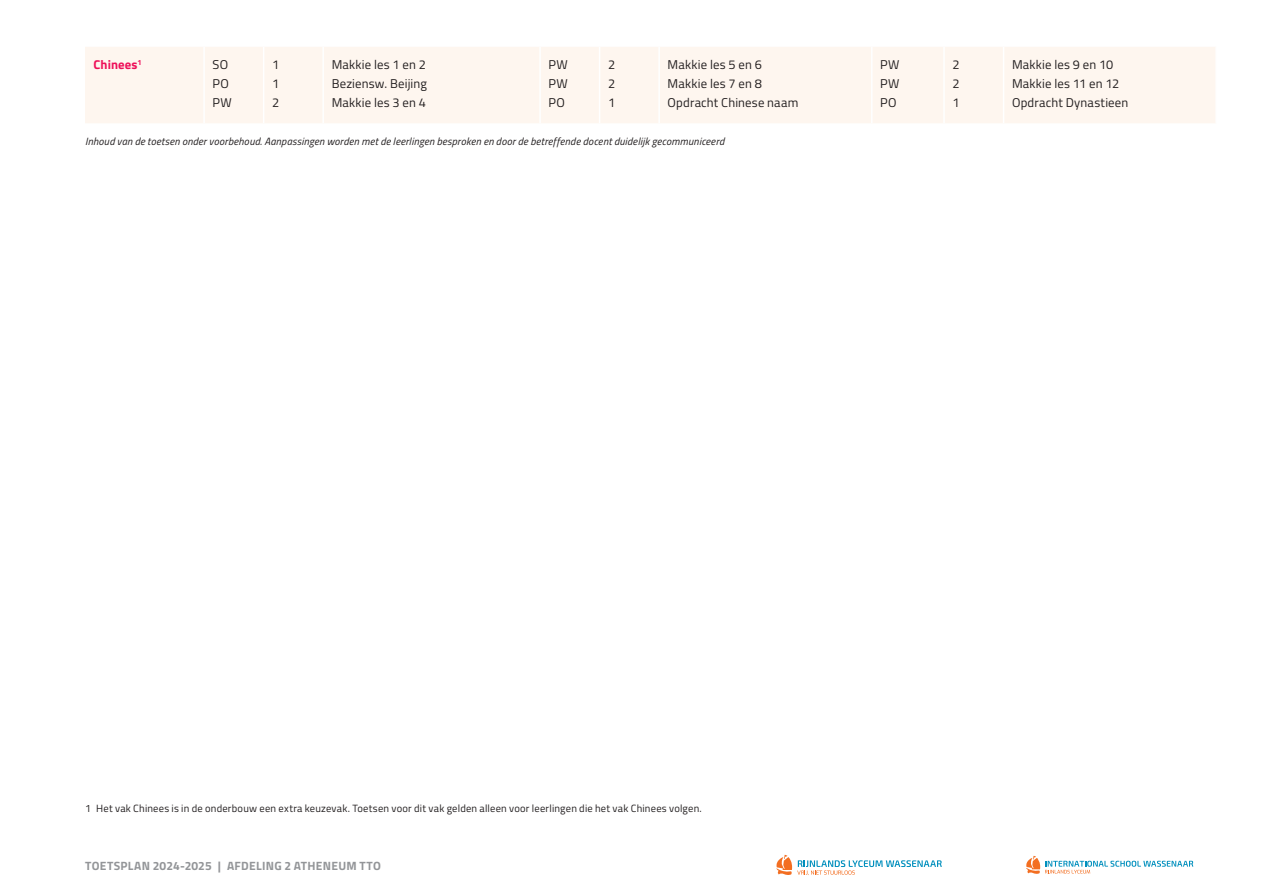
<style>
.page{position:relative;width:1263px;height:893px;background:#fff}
.page>*{position:absolute;margin:0;border:0;box-sizing:border-box;transform-origin:0 0}
.Opsomming{font:12.75px "Titillium";letter-spacing:.015em;color:#231f20}
.Opsomming-2{font:700 12.75px "Titillium";letter-spacing:.01em;color:#ee1059}
.Running_title_grijs{font:700 12px "Titillium";letter-spacing:.025em;color:#939598}
.t1{font:italic 10.5px "Titillium";letter-spacing:.015em;color:#231f20}
.Opsomming_nrs_vet{font:10.5px "Titillium";letter-spacing:.02em;color:#231f20}
</style>
<div class="page">
<svg style="left:776px;top:855px;width:166px;height:20px"></svg>
<svg style="left:1026px;top:856px;width:167px;height:18px"></svg>
<div style="left:85px;top:47px;width:1130px;height:76px;background:#fef6ef"></div>
<hr style="left:203px;top:47px;width:2px;height:76px;background:#fff">
<hr style="left:263px;top:47px;width:1px;height:76px;background:#fff">
<hr style="left:322px;top:47px;width:2px;height:76px;background:#fff">
<hr style="left:539px;top:47px;width:2px;height:76px;background:#fff">
<hr style="left:599px;top:47px;width:1px;height:76px;background:#fff">
<hr style="left:658px;top:47px;width:2px;height:76px;background:#fff">
<hr style="left:871px;top:47px;width:1px;height:76px;background:#fff">
<hr style="left:943px;top:47px;width:2px;height:76px;background:#fff">
<hr style="left:1003px;top:47px;width:1px;height:76px;background:#fff">
<p class="Opsomming-2" style="left:94px;top:55px;width:50px">Chinees<sup>1</sup></p>
<p class="Opsomming" style="left:213px;top:55px;width:17px">SO</p>
<p class="Opsomming" style="left:213px;top:74px;width:18px">PO</p>
<p class="Opsomming" style="left:213px;top:94px;width:21px">PW</p>
<p class="Opsomming" style="left:272px;top:55px;width:9px">1</p>
<p class="Opsomming" style="left:272px;top:74px;width:9px">1</p>
<p class="Opsomming" style="left:272px;top:94px;width:9px">2</p>
<p class="Opsomming" style="left:332px;top:55px;width:96px">Makkie les 1 en 2</p>
<p class="Opsomming" style="left:332px;top:74px;width:97px">Beziensw. Beijing</p>
<p class="Opsomming" style="left:332px;top:94px;width:96px">Makkie les 3 en 4</p>
<p class="Opsomming" style="left:549px;top:55px;width:21px">PW</p>
<p class="Opsomming" style="left:549px;top:74px;width:21px">PW</p>
<p class="Opsomming" style="left:549px;top:94px;width:18px">PO</p>
<p class="Opsomming" style="left:608px;top:55px;width:9px">2</p>
<p class="Opsomming" style="left:608px;top:74px;width:9px">2</p>
<p class="Opsomming" style="left:608px;top:94px;width:9px">1</p>
<p class="Opsomming" style="left:668px;top:55px;width:96px">Makkie les 5 en 6</p>
<p class="Opsomming" style="left:668px;top:74px;width:96px">Makkie les 7 en 8</p>
<p class="Opsomming" style="left:668px;top:94px;width:132px">Opdracht Chinese naam</p>
<p class="t1" style="left:85px;top:134px;width:641px">Inhoud van de toetsen onder voorbehoud. Aanpassingen worden met de leerlingen besproken en door de betreffende docent duidelijk gecommuniceerd</p>
<p class="Opsomming" style="left:880px;top:55px;width:21px">PW</p>
<p class="Opsomming" style="left:880px;top:74px;width:21px">PW</p>
<p class="Opsomming" style="left:880px;top:94px;width:18px">PO</p>
<p class="Opsomming" style="left:952px;top:55px;width:9px">2</p>
<p class="Opsomming" style="left:952px;top:74px;width:9px">2</p>
<p class="Opsomming" style="left:952px;top:94px;width:9px">1</p>
<p class="Opsomming" style="left:1012px;top:55px;width:103px">Makkie les 9 en 10</p>
<p class="Opsomming" style="left:1012px;top:74px;width:109px">Makkie les 11 en 12</p>
<p class="Opsomming" style="left:1012px;top:94px;width:118px">Opdracht Dynastieen</p>
<p class="Opsomming_nrs_vet" style="left:85px;top:801px;width:618px">1 Het vak Chinees is in de onderbouw een extra keuzevak. Toetsen voor dit vak gelden alleen voor leerlingen die het vak Chinees volgen.</p>
<p class="Running_title_grijs" style="left:85px;top:856px;width:297px">TOETSPLAN 2024-2025 | AFDELING 2 ATHENEUM TTO</p>
</div>
